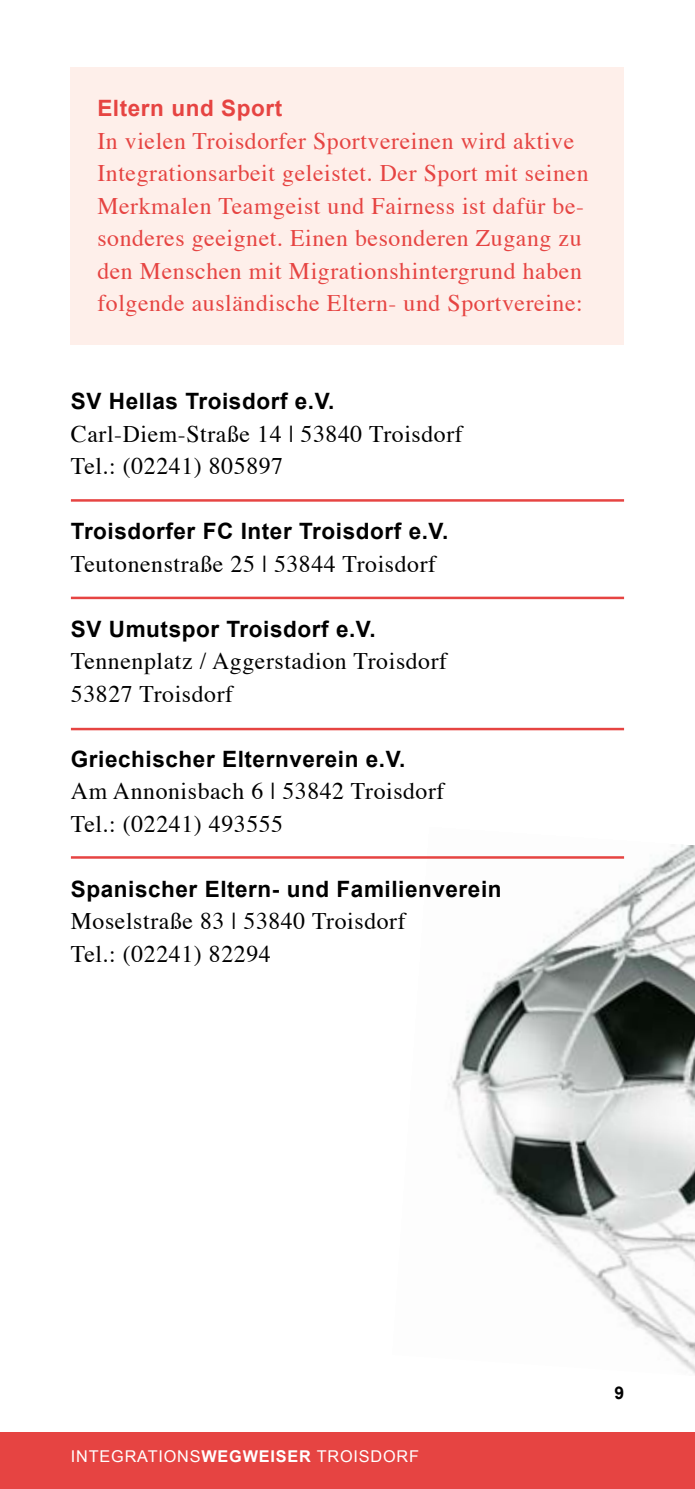
<style>
.page{position:relative;width:695px;height:1489px;background:#fff}
.page>*{position:absolute;margin:0;border:0;box-sizing:border-box;transform-origin:0 0}
.t1{font:23.75px/32.5px "Times";letter-spacing:.025em;color:#e64442}
.t2{font:23.75px/32.5px "Times";letter-spacing:.025em;color:#000}
.t3{font:700 22.5px "Arial";letter-spacing:.025em;color:#000}
.t4{font:700 22.5px "Arial";letter-spacing:.025em;color:#e64442}
.t5{font:700 17.5px "Arial";color:#000}
.t6{font:16.25px "Arial";letter-spacing:.05em;color:#fff}
.s1{font-weight:700}
</style>
<div class="page">
<img style="left:392px;top:844px;width:302px;height:529px">
<div style="left:0;top:1431px;width:694px;height:57px;background:#e64442"></div>
<div style="left:71px;top:67px;width:553px;height:277px;background:#feefea"></div>
<hr style="left:71px;top:499px;width:553px;height:2px;background:#e64442">
<hr style="left:71px;top:596px;width:553px;height:3px;background:#e64442">
<hr style="left:71px;top:727px;width:553px;height:3px;background:#e64442">
<hr style="left:71px;top:856px;width:553px;height:2px;background:#e64442">
<p class="t4" style="left:97px;top:93px;width:186px">Eltern und Sport</p>
<p class="t1" style="left:97px;top:122px;width:492px">In vielen Troisdorfer Sportvereinen wird aktive Integrationsarbeit geleistet. Der Sport mit seinen Merkmalen Teamgeist und Fairness ist dafür be&shy;sonderes geeignet. Einen besonderen Zugang zu den Menschen mit Migrationshintergrund haben folgende ausländische Eltern- und Sportvereine:</p>
<p class="t3" style="left:71px;top:386px;width:265px">SV Hellas Troisdorf e.V.</p>
<p class="t2" style="left:71px;top:415px;width:393px">Carl-Diem-Straße 14 | 53840 Troisdorf<br>Tel.: (02241) 805897</p>
<p class="t3" style="left:71px;top:516px;width:379px">Troisdorfer FC Inter Troisdorf e.V.</p>
<p class="t2" style="left:71px;top:545px;width:367px">Teutonenstraße 25 | 53844 Troisdorf</p>
<p class="t3" style="left:71px;top:614px;width:306px">SV Umutspor Troisdorf e.V.</p>
<p class="t2" style="left:71px;top:643px;width:378px">Tennenplatz / Aggerstadion Troisdorf<br>53827 Troisdorf</p>
<p class="t3" style="left:71px;top:744px;width:336px">Griechischer Elternverein e.V.</p>
<p class="t2" style="left:71px;top:773px;width:375px">Am Annonisbach 6 | 53842 Troisdorf<br>Tel.: (02241) 493555</p>
<p class="t3" style="left:71px;top:874px;width:432px">Spanischer Eltern- und Familienverein</p>
<p class="t2" style="left:71px;top:903px;width:336px">Moselstraße 83 | 53840 Troisdorf<br>Tel.: (02241) 82294</p>
<p class="t6" style="left:71px;top:1445px;width:344px">INTEGRATI ONS<span class="s1">wegweiser</span> TROISDORF</p>
<p class="t5" style="left:614px;top:1381px;width:11px">9</p>
</div>
